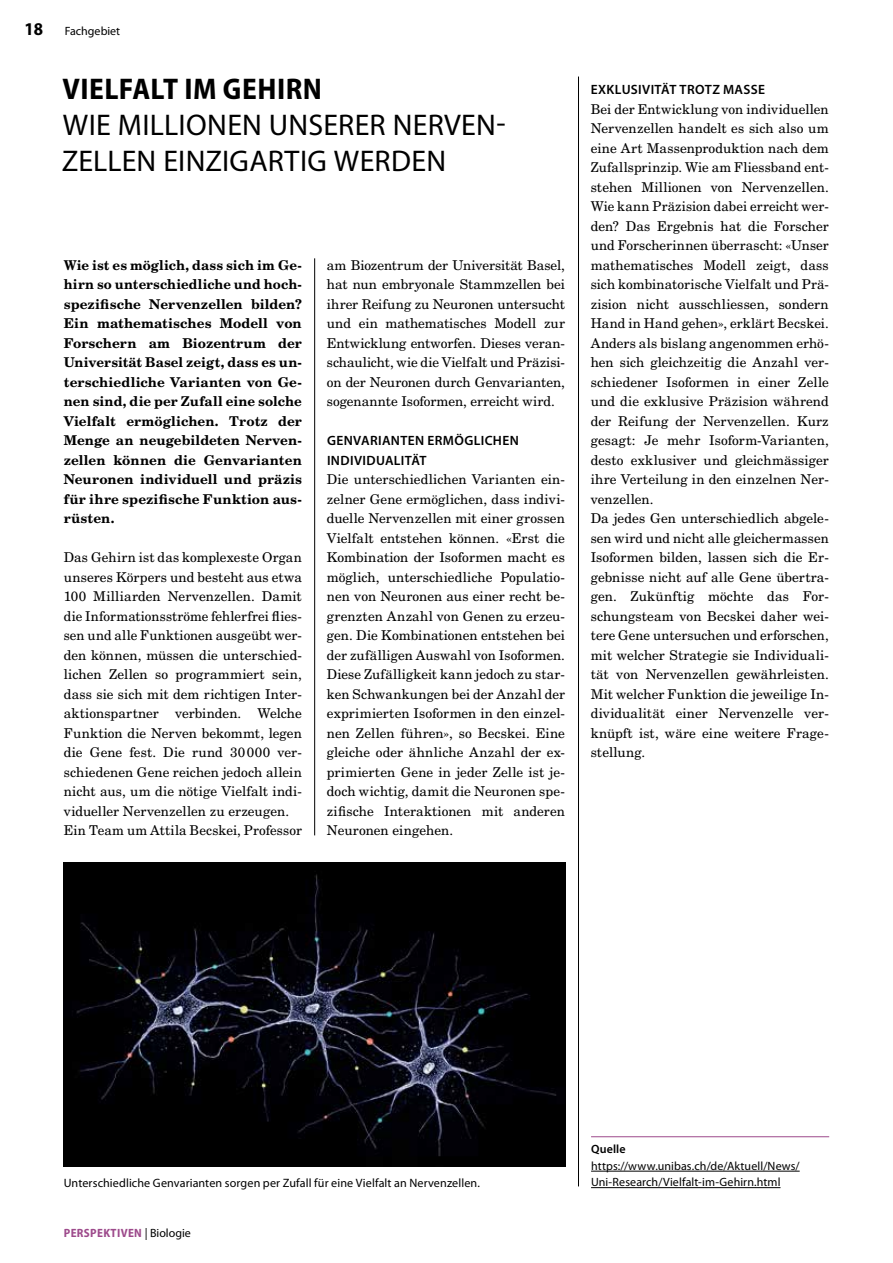
<style>
.page{position:relative;width:893px;height:1263px;background:#fff}
.page>*{position:absolute;margin:0;border:0;box-sizing:border-box;transform-origin:0 0}
.t1{font:30px/36px "Myriad Pro";letter-spacing:.01em;color:#000}
.t2{font:700 semi-condensed 30px "Myriad Pro";letter-spacing:.015em;color:#000}
.t3{font:700 semi-condensed 18px "Myriad Pro";color:#000}
.t4{font:13.5px/19.5px "New Century Schlbk LT Std";letter-spacing:.005em;color:#000}
.t5{font:700 13.5px/19.5px "New Century Schlbk LT Std";letter-spacing:.01em;color:#000;text-align:justify}
.t6{font:600 13.5px/19.5px "Myriad Pro";letter-spacing:.03em;color:#000}
.t7{font:12.15px "Myriad Pro";letter-spacing:.01em;color:#000}
.t8{font:12px/16.5px "Myriad Pro";letter-spacing:.005em;color:#000}
.t9{font:700 semi-condensed 12px "Myriad Pro";letter-spacing:.03em;color:#9d4a8b}
.t10{font:600 12px "Myriad Pro";letter-spacing:.01em;color:#000}
.s1{font-weight:400;font-stretch:normal;color:#000}
</style>
<div class="page">
<hr style="left:578px;top:77px;width:1px;height:1109px;background:#000">
<hr style="left:314px;top:258px;width:1px;height:577px;background:#000">
<img style="left:64px;top:863px;width:502px;height:304px">
<hr style="left:591px;top:1136px;width:238px;height:1px;background:#9d4a8b">
<hr style="left:591px;top:1171px;width:209px;height:1px;background:#000">
<hr style="left:591px;top:1187px;width:189px;height:1px;background:#000">
<h2 class="t3" style="left:25px;top:17px;width:20px">18</h2>
<p class="t8" style="left:65px;top:22px;width:57px">Fachgebiet</p>
<h1 class="t2" style="left:62px;top:70px;width:261px">VIELFALT IM GEHIRN</h1>
<h1 class="t1" style="left:62px;top:107px;width:445px">WIE MILLIONEN UNSERER NERVEN-<br>ZELLEN EINZIGARTIG WERDEN</h1>
<p class="t5" style="left:64px;top:255px;width:240px">Wie ist es möglich, dass sich im Ge&shy;hirn so unterschiedliche und hoch&shy;spezifische Nervenzellen bilden?<br>Ein mathematisches Modell von Forschern am Biozentrum der Universität Basel zeigt, dass es un&shy;terschiedliche Varianten von Ge&shy;nen sind, die per Zufall eine solche Vielfalt ermöglichen. Trotz der Menge an neugebildeten Nerven&shy;zellen können die Genvarianten Neuronen individuell und präzis für ihre spezifische Funktion aus&shy;rüsten.</p>
<p class="t4" style="left:64px;top:548px;width:240px">Das Gehirn ist das komplexeste Organ unseres Körpers und besteht aus etwa 100 Milliarden Nervenzellen. Damit die Informationsströme fehlerfrei flies&shy;sen und alle Funktionen ausgeübt wer&shy;den können, müssen die unterschied&shy;lichen Zellen so programmiert sein, dass sie sich mit dem richtigen Inter&shy;aktionspartner verbinden. Welche Funktion die Nerven bekommt, legen die Gene fest. Die rund 30000 ver&shy;schiedenen Gene reichen jedoch allein nicht aus, um die nötige Vielfalt indi&shy;vidueller Nervenzellen zu erzeugen.<br>Ein Team um Attila Becskei, Professor</p>
<p class="t4" style="left:327px;top:255px;width:240px;text-align:justify">am Biozentrum der Universität Basel, hat nun embryonale Stammzellen bei ihrer Reifung zu Neuronen untersucht und ein mathematisches Modell zur Entwicklung entworfen. Dieses veran&shy;schaulicht, wie die Vielfalt und Präzisi&shy;on der Neuronen durch Genvarianten, sogenannte Isoformen, erreicht wird.</p>
<p class="t6" style="left:327px;top:431px;width:193px">GENVARIANTEN ERMÖGLICHEN<br>INDIVIDUALITÄT</p>
<p class="t4" style="left:327px;top:470px;width:240px;text-align:justify">Die unterschiedlichen Varianten ein&shy;zelner Gene ermöglichen, dass indivi&shy;duelle Nervenzellen mit einer grossen Vielfalt entstehen können. «Erst die Kombination der Isoformen macht es möglich, unterschiedliche Populatio&shy;nen von Neuronen aus einer recht be&shy;grenzten Anzahl von Genen zu erzeu&shy;gen. Die Kombinationen entstehen bei der zufälligen Auswahl von Isoformen.<br>Diese Zufälligkeit kann jedoch zu star&shy;ken Schwankungen bei der Anzahl der exprimierten Isoformen in den einzel&shy;nen Zellen führen», so Becskei. Eine gleiche oder ähnliche Anzahl der ex&shy;primierten Gene in jeder Zelle ist je&shy;doch wichtig, damit die Neuronen spe&shy;zifische Interaktionen mit anderen Neuronen eingehen.</p>
<p class="t6" style="left:591px;top:80px;width:176px">EXKLUSIVITÄT TROTZ MASSE</p>
<p class="t4" style="left:591px;top:99px;width:240px">Bei der Entwicklung von individuellen Nervenzellen handelt es sich also um eine Art Massenproduktion nach dem Zufallsprinzip. Wie am Fliessband ent&shy;stehen Millionen von Nervenzellen.<br>Wie kann Präzision dabei erreicht wer&shy;den? Das Ergebnis hat die Forscher und Forscherinnen überrascht: «Unser mathematisches Modell zeigt, dass sich kombinatorische Vielfalt und Prä&shy;zision nicht ausschliessen, sondern Hand in Hand gehen», erklärt Becskei.<br>Anders als bislang angenommen erhö&shy;hen sich gleichzeitig die Anzahl ver&shy;schiedener Isoformen in einer Zelle und die exklusive Präzision während der Reifung der Nervenzellen. Kurz gesagt: Je mehr Isoform-Varianten, desto exklusiver und gleichmässiger ihre Verteilung in den einzelnen Ner&shy;venzellen.<br>Da jedes Gen unterschiedlich abgele&shy;sen wird und nicht alle gleichermassen Isoformen bilden, lassen sich die Er&shy;gebnisse nicht auf alle Gene übertra&shy;gen. Zukünftig möchte das For&shy;schungsteam von Becskei daher wei&shy;tere Gene untersuchen und erforschen, mit welcher Strategie sie Individuali&shy;tät von Nervenzellen gewährleisten.<br>Mit welcher Funktion die jeweilige In&shy;dividualität einer Nervenzelle ver&shy;knüpft ist, wäre eine weitere Frage&shy;stellung.</p>
<p class="t7" style="left:64px;top:1175px;width:418px">Unterschiedliche Genvarianten sorgen per Zufall für eine Vielfalt an Nervenzellen.</p>
<p class="t9" style="left:64px;top:1225px;width:129px">PERSPEKTIVEN <span class="s1">| Biologie</span></p>
<p class="t10" style="left:591px;top:1142px;width:36px">Quelle</p>
<p class="t8" style="left:591px;top:1157px;width:210px">https://www.unibas.ch/de/Aktuell/News/<br>Uni-Research/Vielfalt-im-Gehirn.html</p>
</div>
